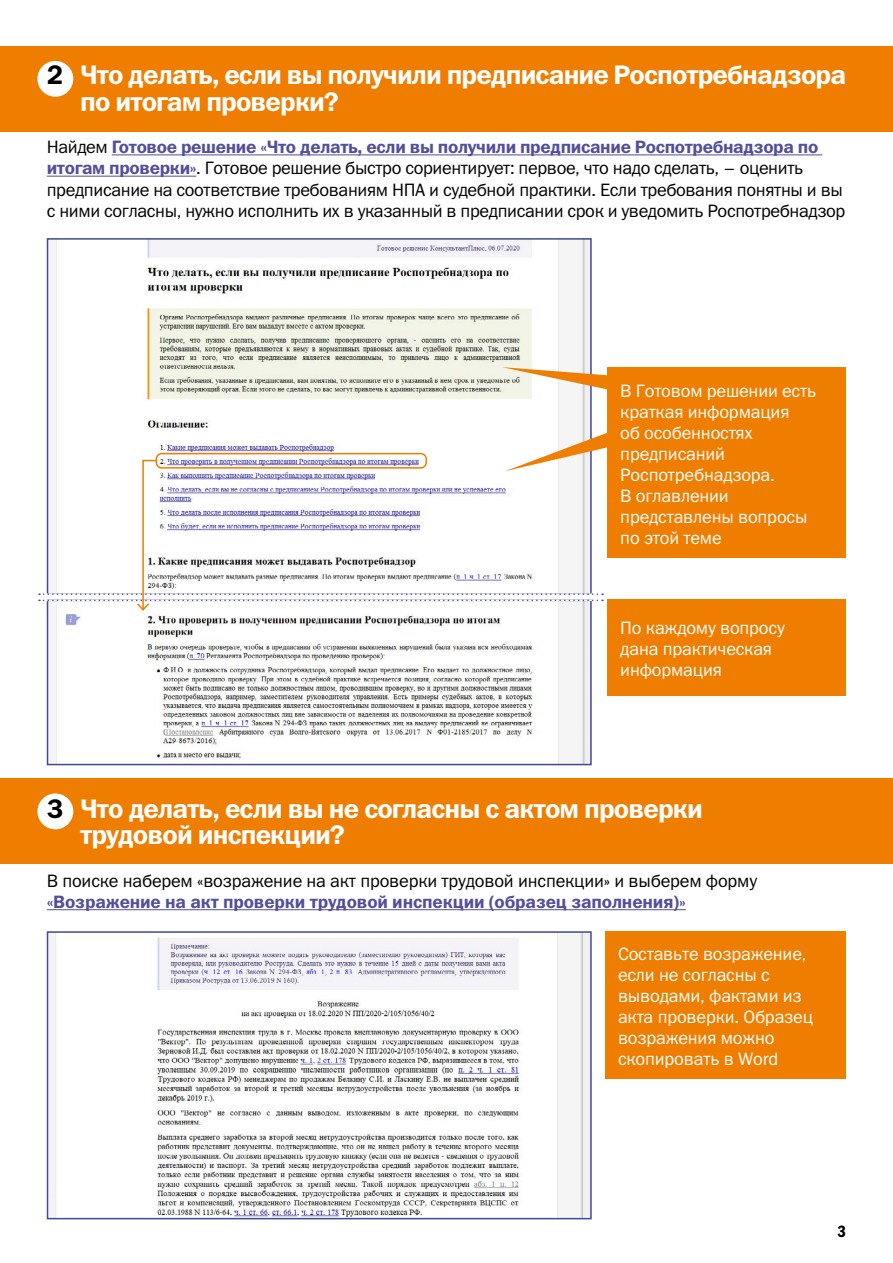
<style>
.page{position:relative;width:893px;height:1263px;background:#fff}
.page>*{position:absolute;margin:0;border:0;box-sizing:border-box;transform-origin:0 0}
.t1{font:27px/26.5px "Franklin Gothic Demi C";letter-spacing:-.035em;color:#fff}
.t2{font:18px/21.3px "Franklin Gothic Book C";letter-spacing:-.02em;color:#000}
.t3{font:18px/21px "Franklin Gothic Book C";letter-spacing:-.01em;color:#fff}
.t4{font:18px "Franklin Gothic Demi C";letter-spacing:-.02em;color:#524e9c}
.t5{font:16.5px "Franklin Gothic Demi Cond C";color:#000}
.s1{color:#000}
.s2{font-family:"Franklin Gothic Book C";color:#000}
.s3{font-family:"Franklin Gothic Demi C";color:#524e9c}
</style>
<div class="page">
<img style="left:56px;top:241px;width:533px;height:192px">
<img style="left:56px;top:612px;width:533px;height:150px">
<div style="left:47px;top:600px;width:545px;height:165px;border:2px solid #424797"></div>
<img style="left:50px;top:934px;width:539px;height:282px">
<div style="left:47px;top:931px;width:545px;height:288px;border:2px solid #424797"></div>
<hr style="left:47px;top:909px;width:639px;height:1px;background:#524e9c">
<div style="left:0;top:779px;width:893px;height:85px;background:#ef7d00"></div>
<div style="left:605px;top:931px;width:241px;height:148px;background:#ef7d00"></div>
<div style="left:37px;top:793px;width:36px;height:36px;background:#fff;border-radius:50%"></div>
<div style="left:0;top:46px;width:893px;height:85px;background:#ef7d00"></div>
<hr style="left:112px;top:154px;width:710px;height:1px;background:#524e9c">
<hr style="left:47px;top:176px;width:149px;height:1px;background:#524e9c">
<svg style="left:39px;top:433px;width:569px;height:179px"></svg>
<svg style="left:502px;top:367px;width:106px;height:24px"></svg>
<div style="left:608px;top:367px;width:238px;height:191px;background:#ef7d00"></div>
<div style="left:608px;top:599px;width:238px;height:97px;background:#ef7d00"></div>
<div style="left:37px;top:61px;width:36px;height:36px;background:#fff;border-radius:50%"></div>
<h1 class="t1" style="left:80px;top:61px;width:767px;text-indent:-33px"><span class="s1">2</span> Что делать, если вы получили предписание Роспотребнадзора по итогам проверки?</h1>
<p class="t4" style="left:47px;top:137px;width:773px"><span class="s2">Найдем</span> Готовое решение «Что делать, если вы получили предписание Роспотребнадзора по</p>
<p class="t2" style="left:47px;top:157px;width:800px"><span class="s3">итогам проверки»</span>. Готовое решение быстро сориентирует: первое, что надо сделать, – оценить предписание на соответствие требованиям НПА и судебной практики. Если требования понятны и вы с ними согласны, нужно исполнить их в указанный в предписании срок и уведомить Роспотребнадзор</p>
<p class="t3" style="left:620px;top:380px;width:197px">В Готовом решении есть краткая информация<br>об особенностях предписаний<br>Роспотребнадзора.<br>В оглавлении представлены вопросы по этой теме</p>
<p class="t3" style="left:620px;top:617px;width:166px">По каждому вопросу дана практическая информация</p>
<h1 class="t1" style="left:80px;top:794px;width:624px;text-indent:-33px"><span class="s1">3</span> Что делать, если вы не согласны с актом проверки трудовой инспекции?</h1>
<p class="t2" style="left:47px;top:870px;width:712px">В поиске наберем «возражение на акт проверки трудовой инспекции» и выберем форму</p>
<p class="t4" style="left:47px;top:891px;width:641px">«Возражение на акт проверки трудовой инспекции (образец заполнения)»</p>
<p class="t3" style="left:618px;top:943px;width:197px">Составьте возражение, если не согласны с выводами, фактами из акта проверки. Образец возражения можно скопировать в Word</p>
<p class="t5" style="left:837px;top:1222px;width:10px">3</p>
</div>
